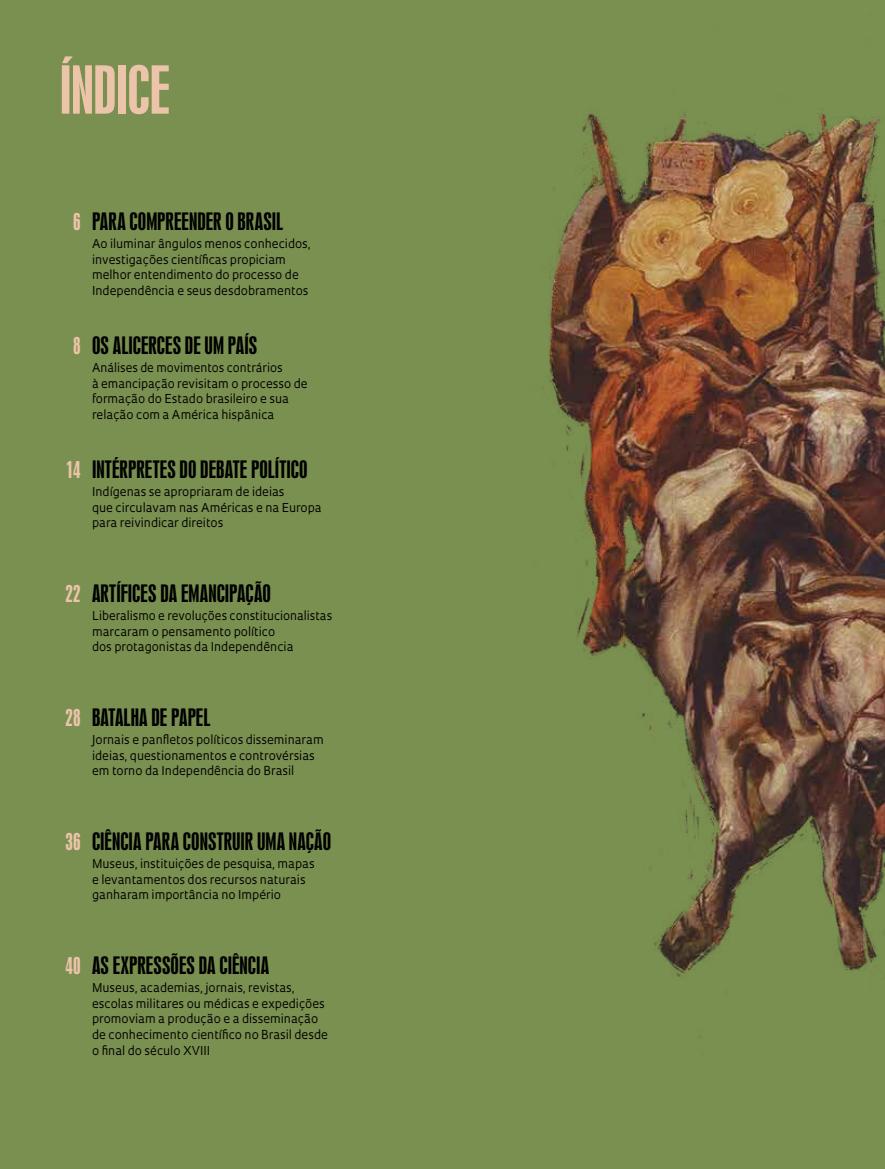
<style>
.page{position:relative;width:885px;height:1169px;background:#fff}
.page>*{position:absolute;margin:0;border:0;box-sizing:border-box;transform-origin:0 0}
.t1{font:61.8px "Swiss 924 BT Regular B";letter-spacing:-.01em;color:#ecc4a9}
.t2{font:22.5px "Swiss 924 BT Regular B";color:#000}
.t3{font:22.5px "Swiss 924 BT Regular B";color:#ecc4a9}
.t4{font:12px/15.8px "Oculum";color:#000}
</style>
<div class="page">
<div style="left:0;top:0;width:885px;height:1168px;background:#7a9050"></div>
<img style="left:541px;top:112px;width:344px;height:867px">
<h1 class="t1" style="left:60px;top:53px;width:112px">ÍNDICE</h1>
<h2 class="t3" style="left:73px;top:208px;width:9px">6</h2>
<h2 class="t3" style="left:73px;top:332px;width:9px">8</h2>
<h2 class="t3" style="left:66px;top:456px;width:16px">14</h2>
<h2 class="t2" style="left:92px;top:208px;width:192px">PARA COMPREENDER O BRASIL</h2>
<p class="t4" style="left:92px;top:235px;width:220px">Ao iluminar ângulos menos conhecidos, investigações científicas propiciam melhor entendimento do processo de Independência e seus desdobramentos</p>
<h2 class="t2" style="left:92px;top:332px;width:167px">OS ALICERCES DE UM PAÍS</h2>
<p class="t4" style="left:92px;top:359px;width:217px">Análises de movimentos contrários<br>à emancipação revisitam o processo de formação do Estado brasileiro e sua relação com a América hispânica</p>
<h2 class="t2" style="left:92px;top:456px;width:217px">INTÉRPRETES DO DEBATE POLÍTICO</h2>
<p class="t4" style="left:92px;top:483px;width:231px">Indígenas se apropriaram de ideias<br>que circulavam nas Américas e na Europa para reivindicar direitos</p>
<h2 class="t3" style="left:66px;top:580px;width:17px">22</h2>
<h2 class="t2" style="left:92px;top:580px;width:180px">ARTÍFICES DA EMANCIPAÇÃO</h2>
<p class="t4" style="left:92px;top:607px;width:242px">Liberalismo e revoluções constitucionalistas marcaram o pensamento político<br>dos protagonistas da Independência</p>
<h2 class="t3" style="left:66px;top:704px;width:17px">28</h2>
<h2 class="t2" style="left:92px;top:704px;width:120px">BATALHA DE PAPEL</h2>
<p class="t4" style="left:92px;top:731px;width:233px">Jornais e panfletos políticos disseminaram ideias, questionamentos e controvérsias em torno da Independência do Brasil</p>
<h2 class="t3" style="left:66px;top:828px;width:17px">36</h2>
<h2 class="t2" style="left:92px;top:828px;width:241px">CIÊNCIA PARA CONSTRUIR UMA NAÇÃO</h2>
<p class="t4" style="left:92px;top:855px;width:224px">Museus, instituições de pesquisa, mapas e levantamentos dos recursos naturais ganharam importância no Império</p>
<h2 class="t3" style="left:65px;top:952px;width:17px">40</h2>
<h2 class="t2" style="left:92px;top:952px;width:179px">AS EXPRESSÕES DA CIÊNCIA</h2>
<p class="t4" style="left:92px;top:979px;width:238px">Museus, academias, jornais, revistas, escolas militares ou médicas e expedições promoviam a produção e a disseminação de conhecimento científico no Brasil desde o final do século XVIII</p>
</div>
